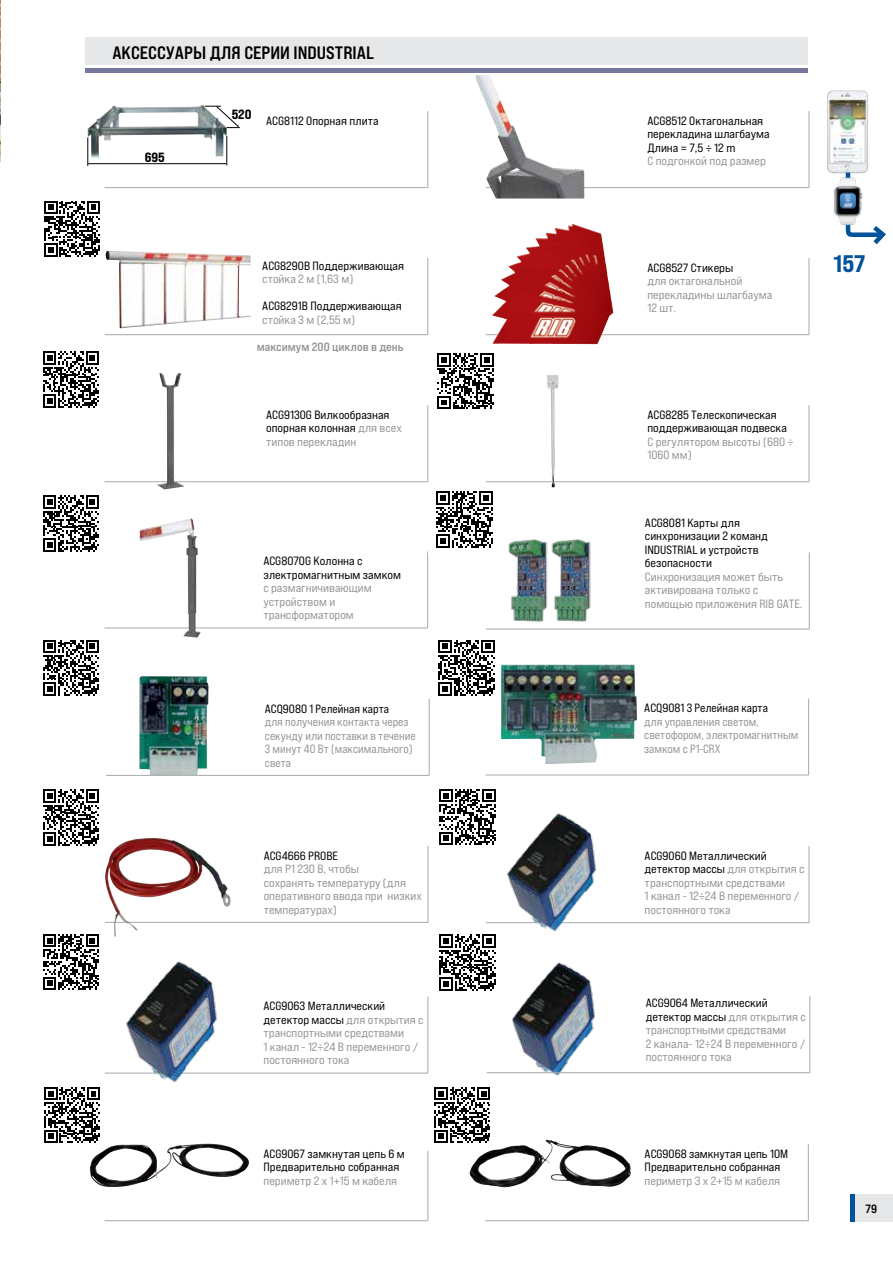
<style>
.page{position:relative;width:893px;height:1263px;background:#fff}
.page>*{position:absolute;margin:0;border:0;box-sizing:border-box;transform-origin:0 0}
.t1{font:24px "Bebas Neue Pro Exp Eb";color:#00529c}
.t2{font:18px "Bebas Neue Pro Exp Bd";color:#000}
.t3{font:13.35px "Bebas Neue Pro Exp Eb";color:#000}
.t4{font:12px/13.5px "Bebas Neue Pro Exp Rg";color:#939598}
.t5{font:12px/13.5px "Bebas Neue Pro Exp Rg";color:#000}
.t6{font:12px/13.5px "Bebas Neue Pro Exp Rg";color:#939598;scale:.95 1}
.t7{font:12px "Bebas Neue Pro Exp Bd";color:#939598}
.t8{font:12px "Bebas Neue Pro Exp Bd";color:#000}
.s1{color:#939598}
.s2{color:#000}
</style>
<div class="page">
<svg style="left:43px;top:934px;width:56px;height:56px"></svg>
<div style="left:855px;top:1194px;width:38px;height:28px;background:#e6e7e8"></div>
<hr style="left:850px;top:1194px;width:4px;height:28px;background:#00529c">
<hr style="left:105px;top:187px;width:323px;height:1px;background:#a7a9ac">
<hr style="left:427px;top:111px;width:1px;height:77px;background:#a7a9ac">
<hr style="left:105px;top:334px;width:323px;height:1px;background:#a7a9ac">
<hr style="left:427px;top:258px;width:1px;height:77px;background:#a7a9ac">
<hr style="left:105px;top:481px;width:323px;height:1px;background:#a7a9ac">
<hr style="left:427px;top:405px;width:1px;height:77px;background:#a7a9ac">
<hr style="left:486px;top:187px;width:323px;height:1px;background:#a7a9ac">
<hr style="left:809px;top:111px;width:1px;height:77px;background:#a7a9ac">
<hr style="left:486px;top:334px;width:323px;height:1px;background:#a7a9ac">
<hr style="left:809px;top:258px;width:1px;height:77px;background:#a7a9ac">
<hr style="left:486px;top:481px;width:323px;height:1px;background:#a7a9ac">
<hr style="left:809px;top:405px;width:1px;height:77px;background:#a7a9ac">
<img style="left:476px;top:75px;width:108px;height:123px">
<img style="left:88px;top:105px;width:139px;height:53px">
<hr style="left:89px;top:163px;width:136px;height:1px;background:#000">
<svg style="left:88px;top:137px;width:2px;height:29px"></svg>
<svg style="left:225px;top:136px;width:2px;height:29px"></svg>
<svg style="left:205px;top:106px;width:35px;height:22px"></svg>
<img style="left:492px;top:223px;width:122px;height:121px">
<img style="left:157px;top:373px;width:28px;height:116px">
<hr style="left:104px;top:627px;width:324px;height:1px;background:#a7a9ac">
<hr style="left:427px;top:551px;width:1px;height:77px;background:#a7a9ac">
<img style="left:140px;top:518px;width:61px;height:120px">
<hr style="left:486px;top:922px;width:323px;height:1px;background:#a7a9ac">
<hr style="left:809px;top:846px;width:1px;height:77px;background:#a7a9ac">
<img style="left:504px;top:813px;width:98px;height:119px">
<hr style="left:105px;top:1073px;width:323px;height:1px;background:#a7a9ac">
<hr style="left:427px;top:996px;width:1px;height:77px;background:#a7a9ac">
<img style="left:122px;top:961px;width:100px;height:122px">
<hr style="left:105px;top:1220px;width:323px;height:1px;background:#a7a9ac">
<hr style="left:427px;top:1144px;width:1px;height:77px;background:#a7a9ac">
<hr style="left:485px;top:1220px;width:323px;height:1px;background:#a7a9ac">
<hr style="left:808px;top:1144px;width:1px;height:77px;background:#a7a9ac">
<img style="left:509px;top:962px;width:90px;height:114px">
<hr style="left:487px;top:1072px;width:323px;height:1px;background:#a7a9ac">
<hr style="left:809px;top:996px;width:1px;height:77px;background:#a7a9ac">
<img style="left:547px;top:375px;width:12px;height:112px">
<img style="left:0;top:0;width:1px;height:161px">
<div style="left:85px;top:38px;width:722px;height:27px;background:#e6e7e8"></div>
<hr style="left:85px;top:68px;width:722px;height:4px;background:#78779e">
<hr style="left:106px;top:775px;width:323px;height:1px;background:#a7a9ac">
<hr style="left:429px;top:699px;width:1px;height:76px;background:#a7a9ac">
<hr style="left:485px;top:775px;width:324px;height:1px;background:#a7a9ac">
<hr style="left:808px;top:698px;width:1px;height:77px;background:#a7a9ac">
<img style="left:139px;top:676px;width:70px;height:100px">
<svg style="left:845px;top:175px;width:41px;height:70px"></svg>
<img style="left:827px;top:90px;width:42px;height:85px">
<img style="left:834px;top:176px;width:28px;height:50px">
<hr style="left:486px;top:629px;width:323px;height:1px;background:#a7a9ac">
<hr style="left:809px;top:552px;width:1px;height:77px;background:#a7a9ac">
<img style="left:508px;top:539px;width:83px;height:83px">
<hr style="left:105px;top:922px;width:323px;height:1px;background:#a7a9ac">
<hr style="left:428px;top:846px;width:1px;height:76px;background:#a7a9ac">
<img style="left:105px;top:838px;width:126px;height:99px">
<svg style="left:439px;top:934px;width:57px;height:57px"></svg>
<svg style="left:439px;top:789px;width:57px;height:56px"></svg>
<svg style="left:436px;top:491px;width:57px;height:57px"></svg>
<div style="left:35px;top:781px;width:72px;height:72px;background:#fff"></div>
<svg style="left:43px;top:789px;width:56px;height:56px"></svg>
<svg style="left:438px;top:640px;width:57px;height:56px"></svg>
<img style="left:501px;top:664px;width:136px;height:100px">
<svg style="left:43px;top:640px;width:56px;height:56px"></svg>
<svg style="left:43px;top:351px;width:56px;height:56px"></svg>
<svg style="left:437px;top:353px;width:57px;height:56px"></svg>
<svg style="left:43px;top:495px;width:56px;height:57px"></svg>
<svg style="left:44px;top:201px;width:56px;height:56px"></svg>
<img style="left:105px;top:251px;width:146px;height:77px">
<svg style="left:44px;top:1087px;width:56px;height:56px"></svg>
<div style="left:426px;top:1079px;width:72px;height:72px;background:#fff"></div>
<svg style="left:434px;top:1087px;width:56px;height:56px"></svg>
<img style="left:90px;top:1143px;width:159px;height:44px">
<img style="left:469px;top:1140px;width:162px;height:47px">
<h2 class="t2" style="left:112px;top:41px;width:263px">АКСЕССУАРЫ ДЛЯ СЕРИИ INDUSTRIAL</h2>
<p class="t3" style="left:145px;top:149px;width:22px">695</p>
<p class="t3" style="left:232px;top:106px;width:21px">520</p>
<p class="t5" style="left:266px;top:114px;width:114px">ACG8112 Опорная плита</p>
<p class="t5" style="left:262px;top:258px;width:143px">ACG8290B Поддерживающая</p>
<p class="t4" style="left:262px;top:272px;width:93px">стойка 2 м (1,63 м)</p>
<p class="t5" style="left:262px;top:299px;width:141px">ACG8291B Поддерживающая</p>
<p class="t4" style="left:262px;top:312px;width:94px">стойка 3 м (2,55 м)</p>
<p class="t7" style="left:257px;top:339px;width:149px">максимум 200 циклов в день</p>
<p class="t5" style="left:266px;top:408px;width:137px">ACG9130G Вилкообразная опорная колонная <span class="s1">для всех типов перекладин</span></p>
<p class="t5" style="left:263px;top:554px;width:139px">ACG8070G Колонна с электромагнитным замком</p>
<p class="t4" style="left:263px;top:581px;width:110px">с размагничивающим устройством и трансформатором</p>
<p class="t5" style="left:265px;top:701px;width:126px">ACQ9080 1 Релейная карта</p>
<p class="t6" style="left:265px;top:715px;width:160px">для получения контакта через секунду или поставки в течение<br>3 минут 40 Вт (максимального) света</p>
<p class="t5" style="left:264px;top:848px;width:76px">ACG4666 PROBE</p>
<p class="t4" style="left:264px;top:862px;width:160px">для P1 230 В, чтобы<br>сохранять температуру (для оперативного ввода при низких температурах)</p>
<p class="t4" style="left:264px;top:999px;width:162px"><span class="s2">ACG9063 Металлический детектор массы</span> для открытия с транспортными средствами<br>1 канал - 12÷24 В переменного / постоянного тока</p>
<p class="t5" style="left:264px;top:1147px;width:143px">ACG9067 замкнутая цепь 6 м<br>Предварительно собранная</p>
<p class="t4" style="left:264px;top:1174px;width:135px">периметр 2 x 1+15 м кабеля</p>
<p class="t5" style="left:647px;top:114px;width:124px">ACG8512 Октагональная перекладина шлагбаума<br>Длина = 7,5 ÷ 12 m</p>
<p class="t4" style="left:647px;top:154px;width:120px">С подгонкой под размер</p>
<p class="t5" style="left:647px;top:261px;width:87px">ACG8527 Стикеры</p>
<p class="t4" style="left:647px;top:274px;width:127px">для октагональной перекладины шлагбаума<br>12 шт.</p>
<h1 class="t1" style="left:834px;top:249px;width:33px">157</h1>
<p class="t5" style="left:647px;top:408px;width:141px">ACG8285 Телескопическая поддерживающая подвеска</p>
<p class="t4" style="left:647px;top:435px;width:148px">С регулятором высоты (680 ÷<br>1060 мм)</p>
<p class="t5" style="left:645px;top:516px;width:124px">ACG8081 Карты для синхронизации 2 команд<br>INDUSTRIAL и устройств безопасности</p>
<p class="t4" style="left:645px;top:570px;width:159px">Синхронизация может быть активирована только с помощью приложения RIB GATE.</p>
<p class="t5" style="left:644px;top:701px;width:125px">ACQ9081 3 Релейная карта</p>
<p class="t6" style="left:644px;top:714px;width:164px">для управления светом, светофором, электромагнитным замком с P1-CRX</p>
<p class="t4" style="left:645px;top:849px;width:162px"><span class="s2">ACG9060 Металлический детектор массы</span> для открытия с транспортными средствами<br>1 канал - 12÷24 В переменного / постоянного тока</p>
<p class="t4" style="left:646px;top:996px;width:162px"><span class="s2">ACG9064 Металлический детектор массы</span> для открытия с транспортными средствами<br>2 канала- 12÷24 В переменного / постоянного тока</p>
<p class="t5" style="left:645px;top:1147px;width:145px">ACG9068 замкнутая цепь 10М<br>Предварительно собранная</p>
<p class="t4" style="left:645px;top:1174px;width:137px">периметр 3 x 2+15 м кабеля</p>
<p class="t8" style="left:866px;top:1201px;width:13px">79</p>
</div>
